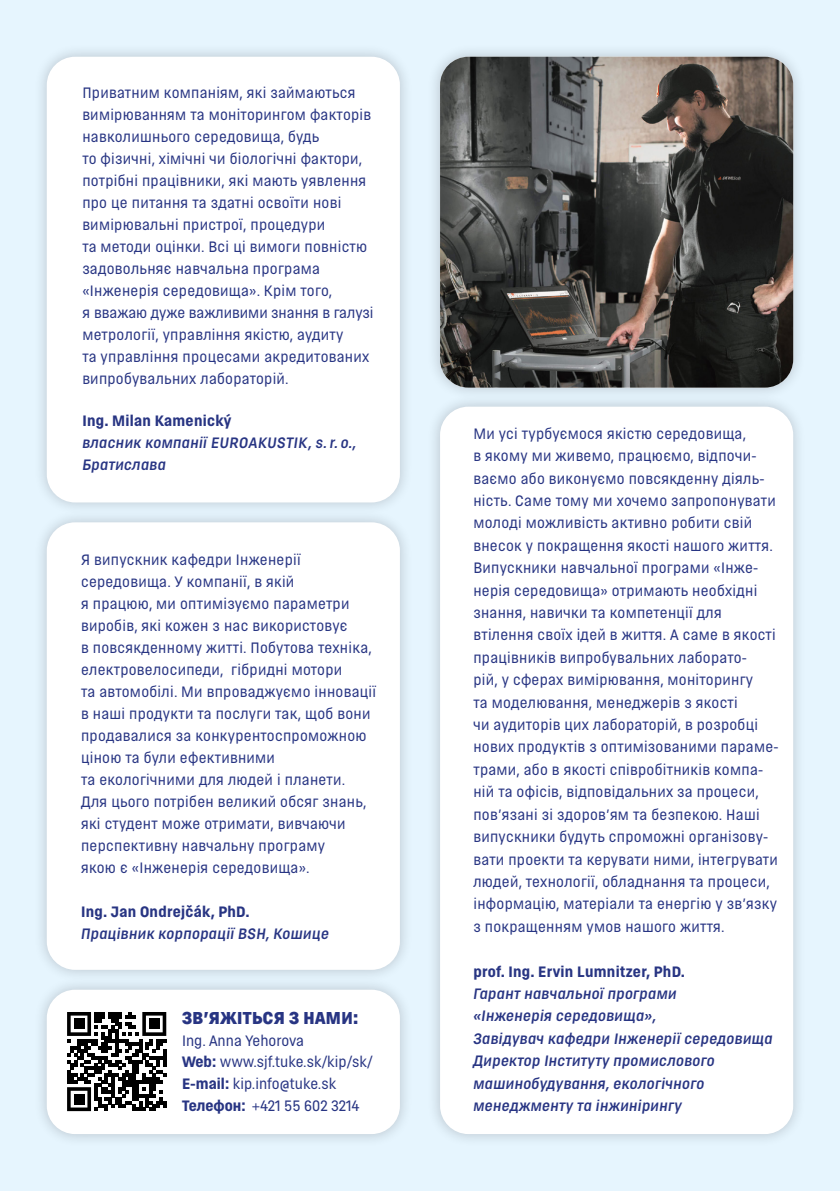
<style>
.page{position:relative;width:840px;height:1191px;background:#fff}
.page>*{position:absolute;margin:0;border:0;box-sizing:border-box;transform-origin:0 0}
.t1{font:900 16px "Normatica";letter-spacing:.025em;color:#283583}
.t2{font:14px/22px "Normatica";letter-spacing:.02em;color:#283583}
.t3{font:italic 500 14px/22.4px "Normatica";letter-spacing:.02em;color:#283583}
.t4{font:14px/21.8px "Normatica";color:#283583}
.t5{font:700 14px "Normatica";letter-spacing:.02em;color:#283583}
.s1{font-weight:700}
</style>
<div class="page">
<div style="left:0;top:0;width:839px;height:1191px;background:#e6f5fe"></div>
<div style="left:33px;top:43px;width:380px;height:473px;background:#000;opacity:.2"></div>
<div style="left:47px;top:57px;width:352px;height:445px;background:#fff;border-radius:28px"></div>
<div style="left:426px;top:43px;width:380px;height:358px;background:#000;opacity:.2"></div>
<img style="left:440px;top:57px;width:352px;height:330px">
<div style="left:33px;top:509px;width:380px;height:474px;background:#000;opacity:.2"></div>
<div style="left:47px;top:522px;width:352px;height:447px;background:#fff;border-radius:28px"></div>
<div style="left:426px;top:393px;width:380px;height:754px;background:#000;opacity:.2"></div>
<div style="left:440px;top:406px;width:352px;height:728px;background:#fff;border-radius:28px"></div>
<div style="left:33px;top:976px;width:380px;height:171px;background:#000;opacity:.2"></div>
<div style="left:47px;top:989px;width:352px;height:145px;background:#fff;border-radius:28px"></div>
<svg style="left:67px;top:1012px;width:99px;height:99px"></svg>
<div style="left:74px;top:1018px;width:10px;height:11px;background:#000"></div>
<div style="left:149px;top:1018px;width:10px;height:11px;background:#000"></div>
<div style="left:74px;top:1094px;width:10px;height:10px;background:#000"></div>
<p class="t2" style="left:82px;top:82px;width:292px">Приватним компаніям, які займаються вимірюванням та моніторингом факторів навколишнього середовища, будь<br>то фізичні, хімічні чи біологічні фактори, потрібні працівники, які мають уявлення про це питання та здатні освоїти нові вимірювальні пристрої, процедури<br>та методи оцінки. Всі ці вимоги повністю задовольняє навчальна програма «Інженерія середовища». Крім того,<br>я вважаю дуже важливими знання в галузі метрології, управління якістю, аудиту<br>та управління процесами акредитованих випробувальних лабораторій.</p>
<p class="t5" style="left:82px;top:412px;width:150px">Ing. Milan Kamenický</p>
<p class="t3" style="left:82px;top:431px;width:276px">власник компанії EUROAKUSTIK, s. r. o.,<br>Братислава</p>
<p class="t2" style="left:81px;top:548px;width:296px">Я випускник кафедри Інженерії середовища. У компанії, в якій<br>я працюю, ми оптимізуємо параметри виробів, які кожен з нас використовує<br>в повсякденному житті. Побутова техніка, електровелосипеди, гібридні мотори<br>та автомобілі. Ми впроваджуємо інновації в наші продукти та послуги так, щоб вони продавалися за конкурентоспроможною ціною та були ефективними<br>та екологічними для людей і планети.<br>Для цього потрібен великий обсяг знань, які студент може отримати, вивчаючи перспективну навчальну програму<br>якою є «Інженерія середовища».</p>
<p class="t5" style="left:81px;top:902px;width:170px">Ing. Jan Ondrejčák, PhD.</p>
<p class="t3" style="left:81px;top:922px;width:249px">Працівник корпорації BSH, Кошице</p>
<p class="t1" style="left:182px;top:1007px;width:178px">ЗВ’ЯЖІТЬСЯ З НАМИ:</p>
<p class="t4" style="left:182px;top:1029px;width:192px">Ing. Anna Yehorova<br><span class="s1">Web:</span> www.sjf.tuke.sk/kip/sk/<br><span class="s1">E-mail:</span> kip.info@tuke.sk<br><span class="s1">Телефон:</span> +421 55 602 3214</p>
<p class="t2" style="left:473px;top:422px;width:306px">Ми усі турбуємося якістю середовища,<br>в якому ми живемо, працюємо, відпочи&shy;ваємо або виконуємо повсякденну діяль&shy;ність. Саме тому ми хочемо запропонувати молоді можливість активно робити свій внесок у покращення якості нашого життя.<br>Випускники навчальної програми «Інже&shy;нерія середовища» отримають необхідні знання, навички та компетенції для втілення своїх ідей в життя. А саме в якості працівників випробувальних лаборато-<br>рій, у сферах вимірювання, моніторингу<br>та моделювання, менеджерів з якості<br>чи аудиторів цих лабораторій, в розробці нових продуктів з оптимізованими параме&shy;трами, або в якості співробітників компа&shy;ній та офісів, відповідальних за процеси, пов’язані зі здоров’ям та безпекою. Наші випускники будуть спроможні організову&shy;вати проекти та керувати ними, інтегрувати людей, технології, обладнання та процеси, інформацію, матеріали та енергію у зв’язку з покращенням умов нашого життя.</p>
<p class="t5" style="left:473px;top:962px;width:213px">prof. Ing. Ervin Lumnitzer, PhD.</p>
<p class="t3" style="left:473px;top:982px;width:300px">Гарант навчальної програми<br>«Інженерія середовища»,<br>Завідувач кафедри Інженерії середовища<br>Директор Інституту промислового машинобудування, екологічного менеджменту та інжинірингу</p>
</div>
